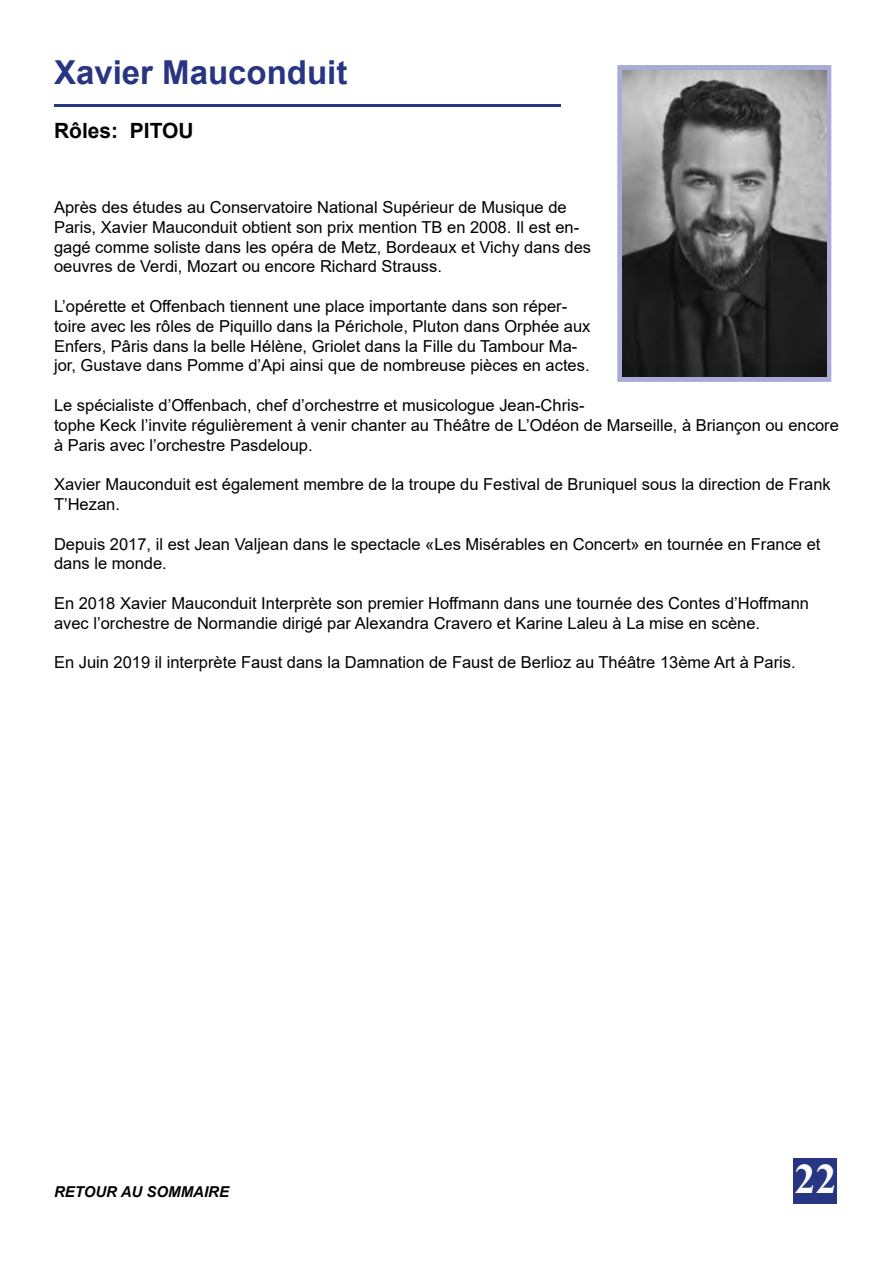
<style>
.page{position:relative;width:893px;height:1263px;background:#fff}
.page>*{position:absolute;margin:0;border:0;box-sizing:border-box;transform-origin:0 0}
.t1{font:55.5px "Arial Narrow";color:#283583}
.t2{font:700 42px "Times New Roman";color:#fff}
.t3{font:700 33px "Arial";color:#283583}
.t4{font:700 21px "Arial";color:#000}
.t5{font:16.5px/19.8px "Arial";color:#000}
.t6{font:italic 700 15px "Arial";color:#000}
</style>
<div class="page">
<div style="left:617px;top:65px;width:214px;height:317px;border:6px solid #a8abd6"></div>
<img style="left:622px;top:71px;width:204px;height:305px">
<div style="left:793px;top:1158px;width:43px;height:45px;background:#283583"></div>
<h3 class="t3" style="left:54px;top:49px;width:295px">Xavier Mauconduit</h3>
<p class="t4" style="left:54px;top:115px;width:141px">Rôles: PITOU</p>
<h1 class="t1" style="left:54px;top:40px;width:508px">____________________</h1>
<p class="t5" style="left:54px;top:197px;width:539px">Après des études au Conservatoire National Supérieur de Musique de Paris, Xavier Mauconduit obtient son prix mention TB en 2008. Il est en&shy;gagé comme soliste dans les opéra de Metz, Bordeaux et Vichy dans des oeuvres de Verdi, Mozart ou encore Richard Strauss.</p>
<p class="t5" style="left:54px;top:296px;width:538px">L’opérette et Offenbach tiennent une place importante dans son réper&shy;toire avec les rôles de Piquillo dans la Périchole, Pluton dans Orphée aux Enfers, Pâris dans la belle Hélène, Griolet dans la Fille du Tambour Ma&shy;jor, Gustave dans Pomme d’Api ainsi que de nombreuse pièces en actes.</p>
<p class="t5" style="left:54px;top:395px;width:786px">Le spécialiste d’Offenbach, chef d’orchestrre et musicologue Jean-Chris-<br>tophe Keck l’invite régulièrement à venir chanter au Théâtre de L’Odéon de Marseille, à Briançon ou encore à Paris avec l’orchestre Pasdeloup.</p>
<p class="t5" style="left:54px;top:474px;width:778px">Xavier Mauconduit est également membre de la troupe du Festival de Bruniquel sous la direction de Frank<br>T’Hezan.</p>
<p class="t5" style="left:54px;top:534px;width:768px">Depuis 2017, il est Jean Valjean dans le spectacle «Les Misérables en Concert» en tournée en France et dans le monde.</p>
<p class="t5" style="left:54px;top:593px;width:756px">En 2018 Xavier Mauconduit Interprète son premier Hoffmann dans une tournée des Contes d’Hoffmann avec l’orchestre de Normandie dirigé par Alexandra Cravero et Karine Laleu à La mise en scène.</p>
<p class="t5" style="left:54px;top:653px;width:743px">En Juin 2019 il interprète Faust dans la Damnation de Faust de Berlioz au Théâtre 13ème Art à Paris.</p>
<p class="t6" style="left:54px;top:1182px;width:177px">RETOUR AU SOMMAIRE</p>
<h2 class="t2" style="left:795px;top:1148px;width:43px">22</h2>
</div>
